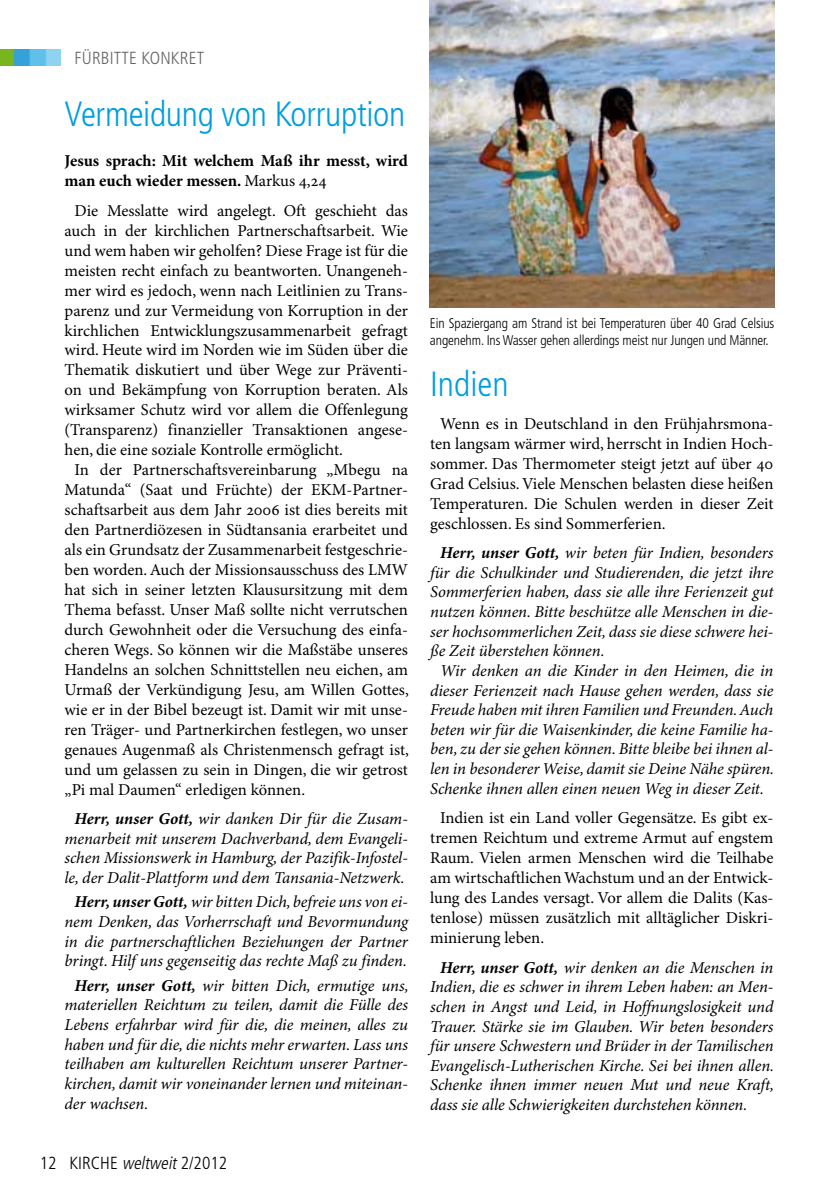
<style>
.page{position:relative;width:834px;height:1191px;background:#fff}
.page>*{position:absolute;margin:0;border:0;box-sizing:border-box;transform-origin:0 0}
.t1{font:300 condensed 35px "Frutiger";letter-spacing:-.01em;color:#009ee0}
.t2{font:300 condensed 17.5px "Frutiger";color:#000}
.t3{font:300 condensed 17.5px "Frutiger";letter-spacing:.01em;color:#646567}
.t4{font:16.62px/19.9px "Minion Pro";color:#000;text-align:justify}
.t5{font:italic 16.62px/19.6px "Minion Pro";letter-spacing:-.005em;color:#000;text-align:center}
.t6{font:700 16.62px/19.9px "Minion Pro";color:#000}
.t7{font:300 condensed 14px/16.8px "Frutiger";letter-spacing:-.01em;color:#000}
.s1{font-weight:400}
.s2{font-weight:700}
.s3{font-style:italic}
</style>
<div class="page">
<img style="left:0;top:50px;width:61px;height:15px">
<img style="left:430px;top:0;width:344px;height:308px">
<p class="t3" style="left:74px;top:48px;width:26px">FÜRBITTE</p>
<p class="t3" style="left:141px;top:48px;width:64px">Konkret</p>
<h1 class="t1" style="left:64px;top:94px;width:342px">Vermeidung von Korruption</h1>
<p class="t6" style="left:64px;top:151px;width:345px">Jesus sprach: Mit welchem Maß ihr messt, wird man euch wieder messen. <span class="s1">Markus 4,24</span></p>
<p class="t4" style="left:74px;top:201px;width:335px">Die Messlatte wird angelegt. Oft geschieht das</p>
<p class="t4" style="left:64px;top:221px;width:345px">auch in der kirchlichen Partnerschaftsarbeit. Wie</p>
<p class="t4" style="left:64px;top:241px;width:345px">und wem haben wir geholfen? Diese Frage ist für die</p>
<p class="t4" style="left:64px;top:261px;width:345px">meisten recht einfach zu beantworten. Unangeneh-</p>
<p class="t4" style="left:64px;top:281px;width:345px">mer wird es jedoch, wenn nach Leitlinien zu Trans-</p>
<p class="t4" style="left:64px;top:301px;width:345px">parenz und zur Vermeidung von Korruption in der</p>
<p class="t4" style="left:64px;top:321px;width:345px">kirchlichen Entwicklungszusammenarbeit gefragt</p>
<p class="t4" style="left:64px;top:341px;width:345px">wird. Heute wird im Norden wie im Süden über die</p>
<p class="t4" style="left:64px;top:361px;width:345px">Thematik diskutiert und über Wege zur Präventi-</p>
<p class="t4" style="left:64px;top:381px;width:345px">on und Bekämpfung von Korruption beraten. Als</p>
<p class="t4" style="left:64px;top:401px;width:345px">wirksamer Schutz wird vor allem die Offenlegung</p>
<p class="t4" style="left:64px;top:421px;width:345px">(Transparenz) finanzieller Transaktionen angese-</p>
<p class="t4" style="left:64px;top:440px;width:280px">hen, die eine soziale Kontrolle ermöglicht.</p>
<p class="t4" style="left:74px;top:460px;width:335px">In der Partnerschaftsvereinbarung „Mbegu na</p>
<p class="t4" style="left:64px;top:480px;width:345px">Matunda“ (Saat und Früchte) der EKM-Partner-</p>
<p class="t4" style="left:64px;top:500px;width:345px">schaftsarbeit aus dem Jahr 2006 ist dies bereits mit</p>
<p class="t4" style="left:64px;top:520px;width:345px">den Partnerdiözesen in Südtansania erarbeitet und</p>
<p class="t4" style="left:64px;top:540px;width:345px">als ein Grundsatz der Zusammenarbeit festgeschrie-</p>
<p class="t4" style="left:64px;top:560px;width:345px">ben worden. Auch der Missionsausschuss des LMW</p>
<p class="t4" style="left:64px;top:580px;width:345px">hat sich in seiner letzten Klausursitzung mit dem</p>
<p class="t4" style="left:64px;top:600px;width:345px">Thema befasst. Unser Maß sollte nicht verrutschen</p>
<p class="t4" style="left:64px;top:620px;width:345px">durch Gewohnheit oder die Versuchung des einfa-</p>
<p class="t4" style="left:64px;top:640px;width:345px">cheren Wegs. So können wir die Maßstäbe unseres</p>
<p class="t4" style="left:64px;top:660px;width:345px">Handelns an solchen Schnittstellen neu eichen, am</p>
<p class="t4" style="left:64px;top:680px;width:346px">Urmaß der Verkündigung Jesu, am Willen Gottes,</p>
<p class="t4" style="left:64px;top:700px;width:345px">wie er in der Bibel bezeugt ist. Damit wir mit unse-</p>
<p class="t4" style="left:64px;top:720px;width:345px">ren Träger- und Partnerkirchen festlegen, wo unser</p>
<p class="t4" style="left:64px;top:740px;width:346px">genaues Augenmaß als Christenmensch gefragt ist,</p>
<p class="t4" style="left:64px;top:760px;width:345px">und um gelassen zu sein in Dingen, die wir getrost</p>
<p class="t4" style="left:64px;top:780px;width:242px">„Pi mal Daumen“ erledigen können.</p>
<p class="t5" style="left:64px;top:809px;width:345px"><span class="s2">Herr, unser Gott,</span> wir danken Dir für die Zusam&shy;menarbeit mit unserem Dachverband, dem Evangeli&shy;schen Missionswerk in Hamburg, der Pazifik-Infostel&shy;le, der Dalit-Plattform und dem Tansania-Netzwerk.</p>
<p class="t5" style="left:64px;top:893px;width:345px"><span class="s2">Herr, unser Gott,</span> wir bitten Dich, befreie uns von ei&shy;nem Denken, das Vorherrschaft und Bevormundung in die partnerschaftlichen Beziehungen der Partner bringt. Hilf uns gegenseitig das rechte Maß zu finden.</p>
<p class="t5" style="left:64px;top:976px;width:345px;text-align:justify;text-indent:10px"><span class="s2">Herr, unser Gott,</span> wir bitten Dich, ermutige uns, materiellen Reichtum zu teilen, damit die Fülle des Lebens erfahrbar wird für die, die meinen, alles zu haben und für die, die nichts mehr erwarten. Lass uns teilhaben am kulturellen Reichtum unserer Partner&shy;kirchen, damit wir voneinander lernen und miteinan&shy;der wachsen.</p>
<p class="t2" style="left:40px;top:1153px;width:189px">12 KIRCHE <span class="s3">weltweit</span>2/2012</p>
<p class="t7" style="left:430px;top:315px;width:346px">Ein Spaziergang am Strand ist bei Temperaturen über 40 Grad Celsius angenehm. I ns Wasser gehen allerdings meist nur Jungen und Männer.</p>
<h1 class="t1" style="left:430px;top:364px;width:80px">I ndien</h1>
<p class="t4" style="left:430px;top:414px;width:345px;text-indent:10px">Wenn es in Deutschland in den Frühjahrsmona&shy;ten langsam wärmer wird, herrscht in Indien Hoch&shy;sommer. Das Thermometer steigt jetzt auf über 40<br>Grad Celsius. Viele Menschen belasten diese heißen Temperaturen. Die Schulen werden in dieser Zeit geschlossen. Es sind Sommerferien.</p>
<p class="t5" style="left:440px;top:544px;width:335px"><span class="s2">Herr, unser Gott,</span> wir beten für Indien, besonders</p>
<p class="t5" style="left:430px;top:563px;width:345px">für die Schulkinder und Studierenden, die jetzt ihre</p>
<p class="t5" style="left:430px;top:583px;width:345px">Sommerferien haben, dass sie alle ihre Ferienzeit gut</p>
<p class="t5" style="left:430px;top:602px;width:344px">nutzen können. Bitte beschütze alle Menschen in die-</p>
<p class="t5" style="left:430px;top:622px;width:345px">ser hochsommerlichen Zeit, dass sie diese schwere hei-</p>
<p class="t5" style="left:430px;top:642px;width:176px">ße Zeit überstehen können.</p>
<p class="t5" style="left:440px;top:661px;width:335px">Wir denken an die Kinder in den Heimen, die in</p>
<p class="t5" style="left:430px;top:681px;width:345px">dieser Ferienzeit nach Hause gehen werden, dass sie</p>
<p class="t5" style="left:430px;top:700px;width:344px">Freude haben mit ihren Familien und Freunden. Auch</p>
<p class="t5" style="left:430px;top:720px;width:345px">beten wir für die Waisenkinder, die keine Familie ha-</p>
<p class="t5" style="left:430px;top:740px;width:345px">ben, zu der sie gehen können. Bitte bleibe bei ihnen al-</p>
<p class="t5" style="left:430px;top:759px;width:345px">len in besonderer Weise, damit sie Deine Nähe spüren.</p>
<p class="t5" style="left:430px;top:779px;width:335px">Schenke ihnen allen einen neuen Weg in dieser Zeit.</p>
<p class="t4" style="left:430px;top:809px;width:345px;text-indent:10px">Indien ist ein Land voller Gegensätze. Es gibt ex&shy;tremen Reichtum und extreme Armut auf engstem Raum. Vielen armen Menschen wird die Teilhabe am wirtschaftlichen Wachstum und an der Entwick&shy;lung des Landes versagt. Vor allem die Dalits (Kas&shy;tenlose) müssen zusätzlich mit alltäglicher Diskri&shy;minierung leben.</p>
<p class="t5" style="left:430px;top:958px;width:345px;text-align:justify;text-indent:10px"><span class="s2">Herr, unser Gott,</span> wir denken an die Menschen in Indien, die es schwer in ihrem Leben haben: an Men&shy;schen in Angst und Leid, in Hoffnungslosigkeit und Trauer. Stärke sie im Glauben. Wir beten besonders für unsere Schwestern und Brüder in der Tamilischen Evangelisch-Lutherischen Kirche. Sei bei ihnen allen.<br>Schenke ihnen immer neuen Mut und neue Kraft, dass sie alle Schwierigkeiten durchstehen können.</p>
</div>
